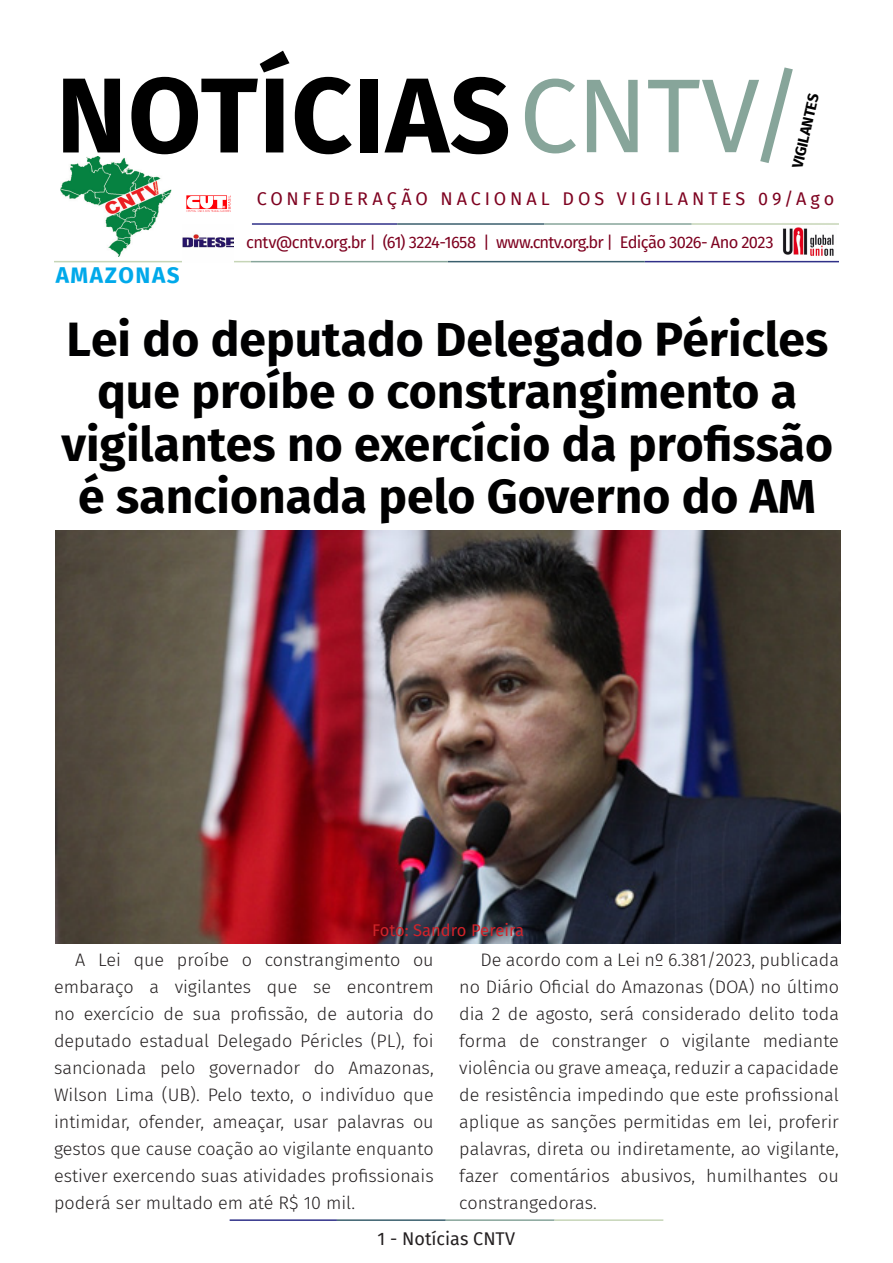
<style>
.page{position:relative;width:893px;height:1263px;background:#fff}
.page>*{position:absolute;margin:0;border:0;box-sizing:border-box;transform-origin:0 0}
.t1{font:700 106.5px "Fira Sans";letter-spacing:.01em;color:#000}
.t2{font:700 48px/52.5px "Fira Sans";color:#000001;text-align:center}
.t3{font:700 22.5px "Fira Sans";letter-spacing:.07em;color:#00a9ea}
.t4{font:300 18px/27px "Fira Sans";color:#231f20;text-align:justify}
.t5{font:18px "Fira Sans";letter-spacing:.215em;color:#7e0220}
.t6{font:18px "Fira Sans";color:#231f20}
.t7{font:16.5px "Fira Sans";letter-spacing:-.04em;color:#7e0220}
.t8{font:16.5px "Fira Sans";color:#d1232a}
.t9{font:700 15px "Fira Sans";color:#000001}
.s1{font-weight:400;font-size:105px;color:#87a59a}
</style>
<div class="page">
<hr style="left:230px;top:1219px;width:107px;height:2px;background:#2f3088">
<hr style="left:337px;top:1219px;width:109px;height:2px;background:#3a5f6d">
<hr style="left:446px;top:1219px;width:109px;height:2px;background:#87a59a">
<hr style="left:555px;top:1219px;width:108px;height:2px;background:#c6d5b7">
<img style="left:782px;top:227px;width:54px;height:34px">
<hr style="left:252px;top:223px;width:145px;height:2px;background:#2f3088">
<hr style="left:397px;top:223px;width:147px;height:2px;background:#3a5f6d">
<hr style="left:544px;top:223px;width:148px;height:2px;background:#87a59a">
<hr style="left:692px;top:223px;width:147px;height:2px;background:#c6d5b7">
<hr style="left:645px;top:261px;width:194px;height:1px;background:#2f3088">
<hr style="left:448px;top:261px;width:197px;height:1px;background:#3a5f6d">
<hr style="left:251px;top:261px;width:197px;height:1px;background:#87a59a">
<hr style="left:54px;top:261px;width:197px;height:1px;background:#c6d5b7">
<img style="left:61px;top:157px;width:110px;height:100px">
<img style="left:186px;top:195px;width:45px;height:17px">
<img style="left:183px;top:234px;width:51px;height:28px">
<img style="left:56px;top:531px;width:785px;height:412px">
<p class="t1" style="left:56px;top:26px;width:749px">NOTÍCIAS<span class="s1">CNTV/</span></p>
<p class="t9" style="left:785px;top:165px;width:77px;rotate:-77deg">VIGILANTES</p>
<p class="t5" style="left:257px;top:185px;width:579px">CONFEDERAÇÃO NACIONAL DOS VIGILANTES 09/Ago</p>
<p class="t3" style="left:56px;top:257px;width:126px">AMAZONAS</p>
<p class="t7" style="left:246px;top:229px;width:529px">cntv@cntv.org.br | (61) 3224-1658 | www.cntv.org.br | Edição 3026- Ano 2023</p>
<p class="t2" style="left:61px;top:309px;width:773px">Lei do deputado Delegado Péricles que proíbe o constrangimento a vigilantes no exercício da profissão é sancionada pelo Governo do AM</p>
<p class="t8" style="left:372px;top:918px;width:154px">Foto: Sandro Pereira</p>
<p class="t4" style="left:54px;top:946px;width:381px;text-indent:21px">A Lei que proíbe o constrangimento ou embaraço a vigilantes que se encontrem no exercício de sua profissão, de autoria do deputado estadual Delegado Péricles (PL), foi sancionada pelo governador do Amazonas, Wilson Lima (UB). Pelo texto, o indivíduo que intimidar, ofender, ameaçar, usar palavras ou gestos que cause coação ao vigilante enquanto estiver exercendo suas atividades profissionais poderá ser multado em até R$ 10 mil.</p>
<p class="t4" style="left:459px;top:946px;width:381px;text-indent:21px">De acordo com a Lei nº 6.381/2023, publicada no Diário Oficial do Amazonas (DOA) no último dia 2 de agosto, será considerado delito toda forma de constranger o vigilante mediante violência ou grave ameaça, reduzir a capacidade de resistência impedindo que este profissional aplique as sanções permitidas em lei, proferir palavras, direta ou indiretamente, ao vigilante, fazer comentários abusivos, humilhantes ou constrangedoras.</p>
<p class="t6" style="left:378px;top:1225px;width:139px">1 - Notícias CNTV</p>
</div>
